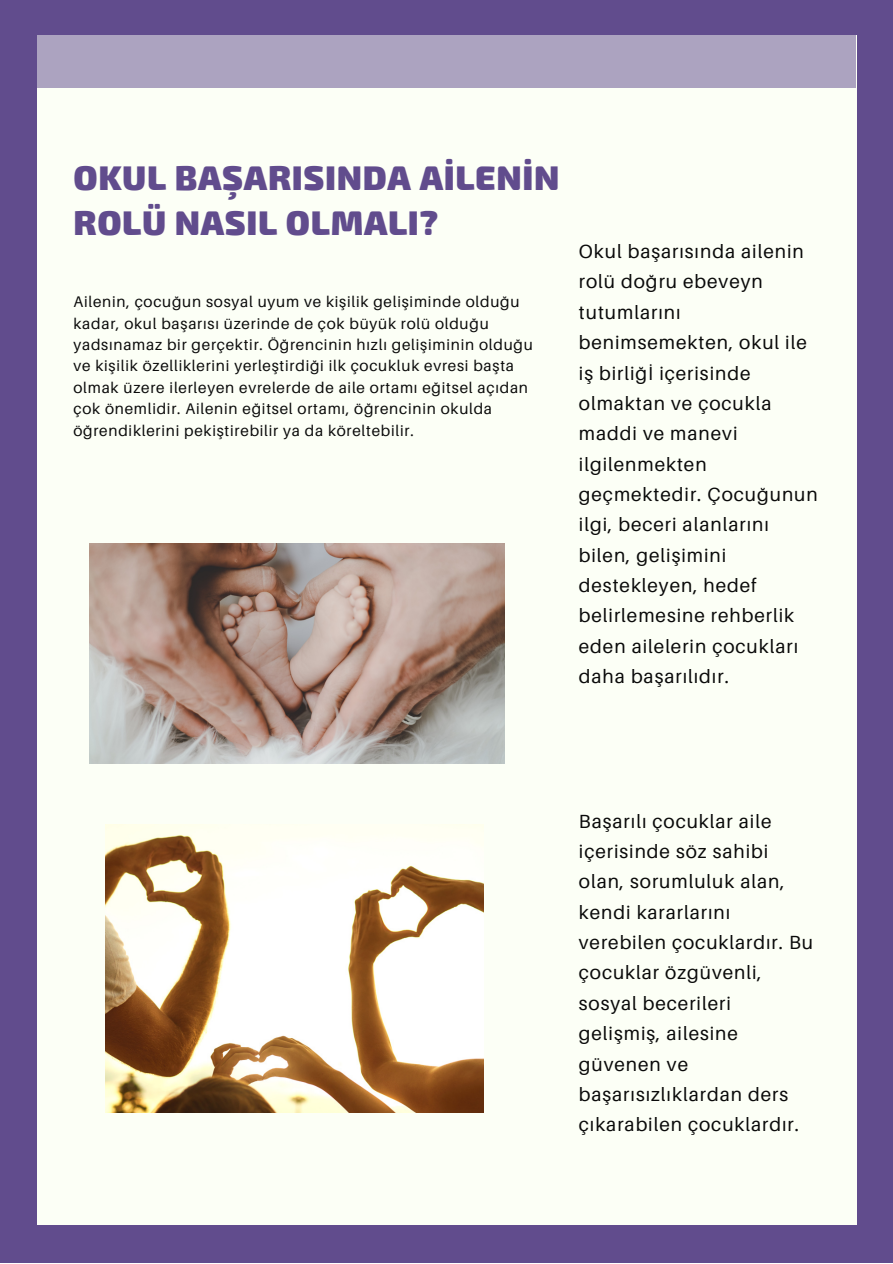
<style>
.page{position:relative;width:893px;height:1264px;background:#fff}
.page>*{position:absolute;margin:0;border:0;box-sizing:border-box;transform-origin:0 0}
.t1{font:900 34.35px/45px "Exo 2";letter-spacing:.02em;color:#614c8d}
.t2{font:19.05px/30.3px "Aileron";letter-spacing:.05em;color:#0a0a0a}
.t3{font:15.3px/21.3px "Aileron";letter-spacing:.05em;color:#0a0a0a}
</style>
<div class="page">
<div style="left:0;top:0;width:892px;height:1262px;background:#614c8d"></div>
<div style="left:37px;top:35px;width:819px;height:1189px;background:#fcfff6"></div>
<div style="left:37px;top:35px;width:819px;height:53px;background:#aca3c0"></div>
<img style="left:89px;top:543px;width:415px;height:220px">
<img style="left:105px;top:824px;width:379px;height:288px">
<h1 class="t1" style="left:73px;top:153px;width:487px">OKUL BAŞARISINDA AİLENİN<br>ROLÜ NASIL OLMALI?</h1>
<p class="t3" style="left:73px;top:291px;width:461px">Ailenin, çocuğun sosyal uyum ve kişilik gelişiminde olduğu kadar, okul başarısı üzerinde de çok büyük rolü olduğu yadsınamaz bir gerçektir. Öğrencinin hızlı gelişiminin olduğu ve kişilik özelliklerini yerleştirdiği ilk çocukluk evresi başta olmak üzere ilerleyen evrelerde de aile ortamı eğitsel açıdan çok önemlidir. Ailenin eğitsel ortamı, öğrencinin okulda öğrendiklerini pekiştirebilir ya da köreltebilir.</p>
<p class="t2" style="left:579px;top:236px;width:240px">Okul başarısında ailenin rolü doğru ebeveyn tutumlarını benimsemekten, okul ile iş birliğİ içerisinde olmaktan ve çocukla maddi ve manevi ilgilenmekten geçmektedir. Çocuğunun ilgi, beceri alanlarını bilen, gelişimini destekleyen, hedef belirlemesine rehberlik eden ailelerin çocukları daha başarılıdır.</p>
<p class="t2" style="left:579px;top:805px;width:236px">Başarılı çocuklar aile içerisinde söz sahibi olan, sorumluluk alan, kendi kararlarını verebilen çocuklardır. Bu çocuklar özgüvenli, sosyal becerileri gelişmiş, ailesine güvenen ve başarısızlıklardan ders çıkarabilen çocuklardır.</p>
</div>
